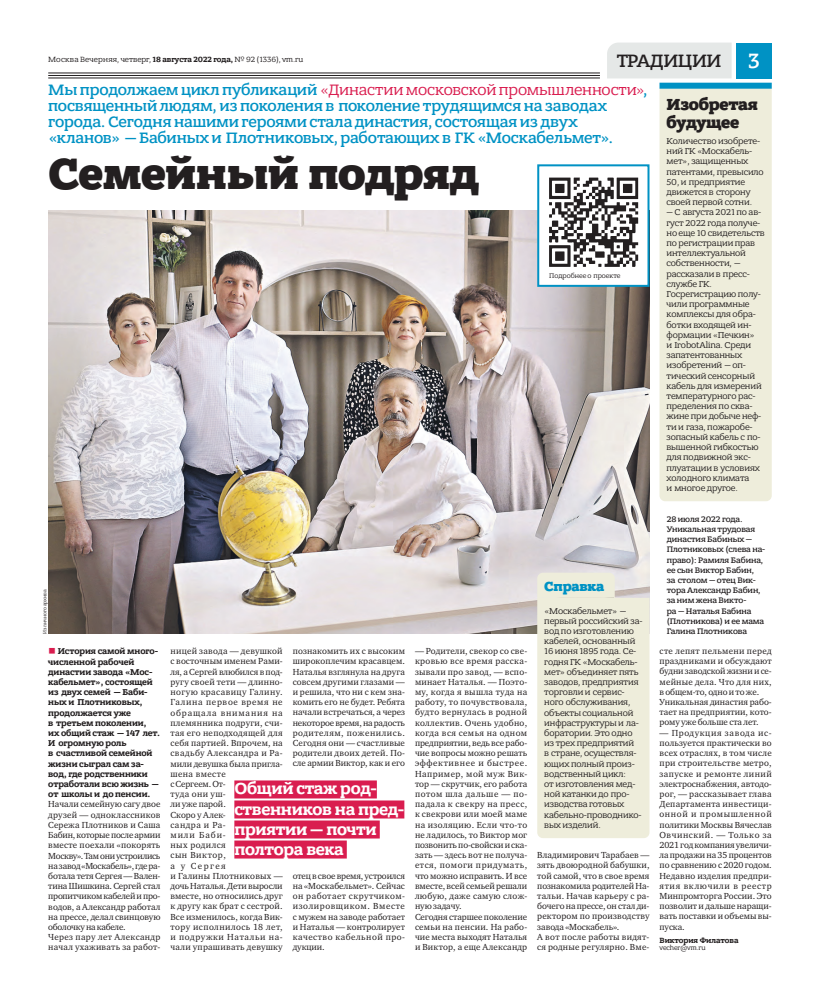
<style>
.page{position:relative;width:820px;height:993px;background:#fff}
.page>*{position:absolute;margin:0;border:0;box-sizing:border-box;transform-origin:0 0}
.t1{font:800 46px "Bandera Pro";letter-spacing:-.01em;color:#231f20}
.t2{font:500 19px "Bandera Pro";letter-spacing:-.025em;color:#231f20}
.t3{font:700 17px/20px "Bandera Pro";letter-spacing:-.015em;color:#fff}
.t4{font:800 17px/18px "Bandera Pro";letter-spacing:-.01em;color:#231f20}
.t5{font:500 16px/16px "Bandera Pro";letter-spacing:-.01em;color:#0092c4}
.t6{font:800 14px "Bandera Pro";letter-spacing:-.01em;color:#0092c4}
.t7{font:9px/10.2px "Charter ITC";letter-spacing:.015em;color:#231f20}
.t8{font:9px/10.2px "Bandera Pro";letter-spacing:-.01em;color:#231f20}
.t9{font:9px/10.2px "Charter ITC";letter-spacing:-.005em;color:#231f20}
.t10{font:700 9px/10.2px "Bandera Pro";letter-spacing:-.01em;color:#231f20}
.t11{font:500 8.5px/10.2px "Bandera Pro";letter-spacing:-.01em;color:#231f20}
.t12{font:8px "Bandera Pro";letter-spacing:-.005em;color:#231f20}
.t13{font:700 8px "Bandera Pro";letter-spacing:-.01em;color:#231f20}
.t14{font:7px "Bandera Pro";letter-spacing:-.005em;color:#231f20}
.t15{font:5px "Bandera Pro";letter-spacing:-.005em;color:#231f20}
.s1{font-weight:700}
.s2{font-size:22px;color:#fff}
.s3{font-weight:400;color:#d91d4f}
.s4{font-family:"PF Din Text Cond Pro X Black";font-weight:400;color:#d91d4f}
</style>
<div class="page">
<div style="left:735px;top:43px;width:36px;height:35px;background:#0092c4"></div>
<div style="left:607px;top:43px;width:124px;height:35px;background:#e5e8e7"></div>
<hr style="left:48px;top:72px;width:551px;height:1px;background:#231f20">
<hr style="left:48px;top:75px;width:551px;height:1px;background:#231f20">
<hr style="left:48px;top:77px;width:551px;height:1px;background:#231f20">
<div style="left:659px;top:89px;width:112px;height:412px;background:#eeeddb"></div>
<div style="left:659px;top:83px;width:112px;height:6px;background:#0092c4"></div>
<div style="left:234px;top:780px;width:143px;height:18px;background:#d91d4f"></div>
<div style="left:234px;top:800px;width:170px;height:18px;background:#d91d4f"></div>
<div style="left:234px;top:820px;width:145px;height:18px;background:#d91d4f"></div>
<div style="left:234px;top:840px;width:112px;height:18px;background:#d91d4f"></div>
<img style="left:48px;top:210px;width:601px;height:423px">
<svg style="left:537px;top:572px;width:112px;height:265px;background:#edecdb"></svg>
<div style="left:538px;top:165px;width:110px;height:121px;background:#fff"></div>
<div style="left:537px;top:164px;width:112px;height:123px;border:2px solid #0092c4"></div>
<img style="left:537px;top:167px;width:112px;height:102px">
<p class="t12" style="left:48px;top:55px;width:256px">Москва Вечерняя, четверг, <span class="s1">18 августа 2022 года,</span> № 92 (1336), vm.ru</p>
<h2 class="t2" style="left:616px;top:49px;width:144px">ТРАДИЦИИ <span class="s2">3</span></h2>
<p class="t5" style="left:48px;top:82px;width:600px">Мы продолжаем цикл публикаций <span class="s3">«Династии московской промышленности»</span>, посвященный людям, из поколения в поколение трудящимся на заводах города. Сегодня нашими героями стала династия, состоящая из двух «кланов» — Бабиных и Плотниковых, работающих в ГК «Москабельмет».</p>
<h1 class="t1" style="left:48px;top:144px;width:432px">Семейный подряд</h1>
<p class="t14" style="left:549px;top:271px;width:73px">Подробнее о проекте</p>
<p class="t15" style="left:42px;top:633px;width:46px;rotate:-90deg">Из личного архива</p>
<p class="t10" style="left:48px;top:646px;width:113px"><span class="s4">■</span> История самой много&shy;численной рабочей династии завода «Мос&shy;кабельмет», состоящей из двух семей — Баби&shy;ных и Плотниковых, продолжается уже<br>в третьем поколении,<br>их общий стаж — 147 лет.<br>И огромную роль<br>в счастливой семейной жизни сыграл сам за&shy;вод, где родственники отработали всю жизнь — от школы и до пенсии.</p>
<p class="t9" style="left:48px;top:799px;width:114px">Начали семейную сагу двое друзей — одноклассников<br>Сережа Плотников и Саша<br>Бабин, которые после армии вместе поехали «покорять<br>Москву». Там они устроились на завод «Москабель», где ра&shy;ботала тетя Сергея — Вален&shy;тина Шишкина. Сергей стал пропитчиком кабелей и про&shy;водов, а Александр работал на прессе, делал свинцовую оболочку на кабеле.<br>Через пару лет Александр начал ухаживать за работ-</p>
<p class="t7" style="left:170px;top:646px;width:114px">ницей завода — девушкой с восточным именем Рами&shy;ля, а Сергей влюбился в под&shy;ругу своей тети — длинно&shy;ногую красавицу Галину.<br>Галина первое время не обращала внимания на племянника подруги, счи&shy;тая его неподходящей для себя партией. Впрочем, на свадьбу Александра и Ра&shy;мили девушка была пригла&shy;шена вместе<br>с Сергеем. От-<br>туда они уш-<br>ли уже парой.<br>Скоро у Алек-<br>сандра и Ра-<br>мили Баби-<br>ных родился<br>сын Виктор,<br>а у Сергея<br>и Галины Плотниковых — дочь Наталья. Дети выросли вместе, но относились друг к другу как брат с сестрой.<br>Все изменилось, когда Вик&shy;тору исполнилось 18 лет, и подружки Натальи на&shy;чали упрашивать девушку</p>
<p class="t7" style="left:292px;top:645px;width:114px;text-align:justify">познакомить их с высоким широкоплечим красавцем.<br>Наталья взглянула на друга совсем другими глазами — и решила, что ни с кем зна&shy;комить его не будет. Ребята начали встречаться, а через некоторое время, на радость родителям, поженились.<br>Сегодня они — счастливые родители двоих детей. По&shy;сле армии Виктор, как и его</p>
<h3 class="t3" style="left:234px;top:779px;width:171px">Общий стаж род&shy;ственников на пред&shy;приятии — почти полтора века</h3>
<p class="t7" style="left:292px;top:870px;width:114px;text-align:justify">отец в свое время, устроился на «Москабельмет». Сейчас он работает скрутчиком&shy;изолировщиком. Вместе с мужем на заводе работает и Наталья — контролирует качество кабельной про&shy;дукции.</p>
<p class="t7" style="left:415px;top:645px;width:114px">— Родители, свекор со све&shy;кровью все время расска&shy;зывали про завод, — вспо&shy;минает Наталья. — Поэто&shy;му, когда я вышла туда на работу, то почувствовала, будто вернулась в родной коллектив. Очень удобно, когда вся семья на одном предприятии, ведь все рабо&shy;чие вопросы можно решать эффективнее и быстрее.<br>Например, мой муж Вик&shy;тор — скрутчик, его работа потом шла дальше — по&shy;падала к свекру на пресс, к свекрови или моей маме на изоляцию. Если что-то не ладилось, то Виктор мог позвонить по-свойски и ска&shy;зать — здесь вот не получа&shy;ется, помоги придумать, что можно исправить. И все вместе, всей семьей решали любую, даже самую слож&shy;ную задачу.<br>Сегодня старшее поколение семьи на пенсии. На рабо&shy;чие места выходят Наталья и Виктор, а еще Александр</p>
<h3 class="t6" style="left:544px;top:577px;width:61px">Справка</h3>
<p class="t8" style="left:544px;top:606px;width:100px">«Москабельмет» — первый российский за&shy;вод по изготовлению кабелей, основанный<br>16 июня 1895 года. Се&shy;годня ГК «Москабель&shy;мет» объединяет пять заводов, предприятия торговли и сервис&shy;ного обслуживания, объекты социальной инфраструктуры и ла&shy;боратории. Это одно из трех предприятий<br>в стране, осуществля&shy;ющих полный произ&shy;водственный цикл:<br>от изготовления мед&shy;ной катанки до про&shy;изводства готовых кабельно-проводнико&shy;вых изделий.</p>
<p class="t7" style="left:537px;top:849px;width:114px">Владимирович Тарабаев — зять двоюродной бабушки, той самой, что в свое время познакомила родителей На&shy;тальи. Начав карьеру с ра&shy;бочего на прессе, он стал ди&shy;ректором по производству завода «Москабель».<br>А вот после работы видят&shy;ся родные регулярно. Вме-</p>
<h3 class="t4" style="left:666px;top:96px;width:93px">Изобретая будущее</h3>
<p class="t8" style="left:666px;top:136px;width:99px">Количество изобрете&shy;ний ГК «Москабель&shy;мет», защищенных патентами, превысило<br>50, и предприятие движется в сторону своей первой сотни.</p>
<p class="t8" style="left:666px;top:207px;width:100px">— С августа 2021 по ав&shy;густ 2022 года получе&shy;но еще 10 свидетельств по регистрации прав интеллектуальной собственности, — рассказали в пресс&shy;службе ГК.<br>Госрегистрацию полу&shy;чили программные комплексы для обра&shy;ботки входящей ин&shy;формации «Печкин»<br>и IrobotAlina. Среди запатентованных изобретений — оп&shy;тический сенсорный кабель для измерений температурного рас&shy;пределения по сква&shy;жине при добыче неф&shy;ти и газа, пожаробе&shy;зопасный кабель с по&shy;вышенной гибкостью для подвижной экс&shy;плуатации в условиях холодного климата<br>и многое другое.</p>
<p class="t11" style="left:666px;top:513px;width:100px">28 июля 2022 года.<br>Уникальная трудовая династия Бабиных —<br>Плотниковых (слева на&shy;право): Рамиля Бабина, ее сын Виктор Бабин,<br>за столом — отец Вик&shy;тора Александр Бабин, за ним жена Викто-<br>ра — Наталья Бабина (Плотникова) и ее мама<br>Галина Плотникова</p>
<p class="t7" style="left:659px;top:645px;width:114px">сте лепят пельмени перед праздниками и обсуждают будни заводской жизни и се&shy;мейные дела. Что для них, в общем-то, одно и то же.<br>Уникальная династия рабо&shy;тает на предприятии, кото&shy;рому уже больше ста лет.</p>
<p class="t7" style="left:659px;top:727px;width:114px;text-align:justify">— Продукция завода ис&shy;пользуется практически во всех отраслях, в том числе при строительстве метро, запуске и ремонте линий электроснабжения, автодо&shy;рог, — рассказывает глава Департамента инвестици&shy;онной и промышленной политики Москвы Вячеслав Овчинский. — Только за 2021 год компания увеличи&shy;ла продажи на 35 процентов по сравнению с 2020 годом.<br>Недавно изделия предпри&shy;ятия включили в реестр Минпромторга России. Это позволит и дальше наращи&shy;вать поставки и объемы вы&shy;пуска.</p>
<p class="t13" style="left:659px;top:935px;width:80px">Виктория Филатова</p>
<p class="t14" style="left:659px;top:943px;width:48px">vecher@vm.ru</p>
</div>
